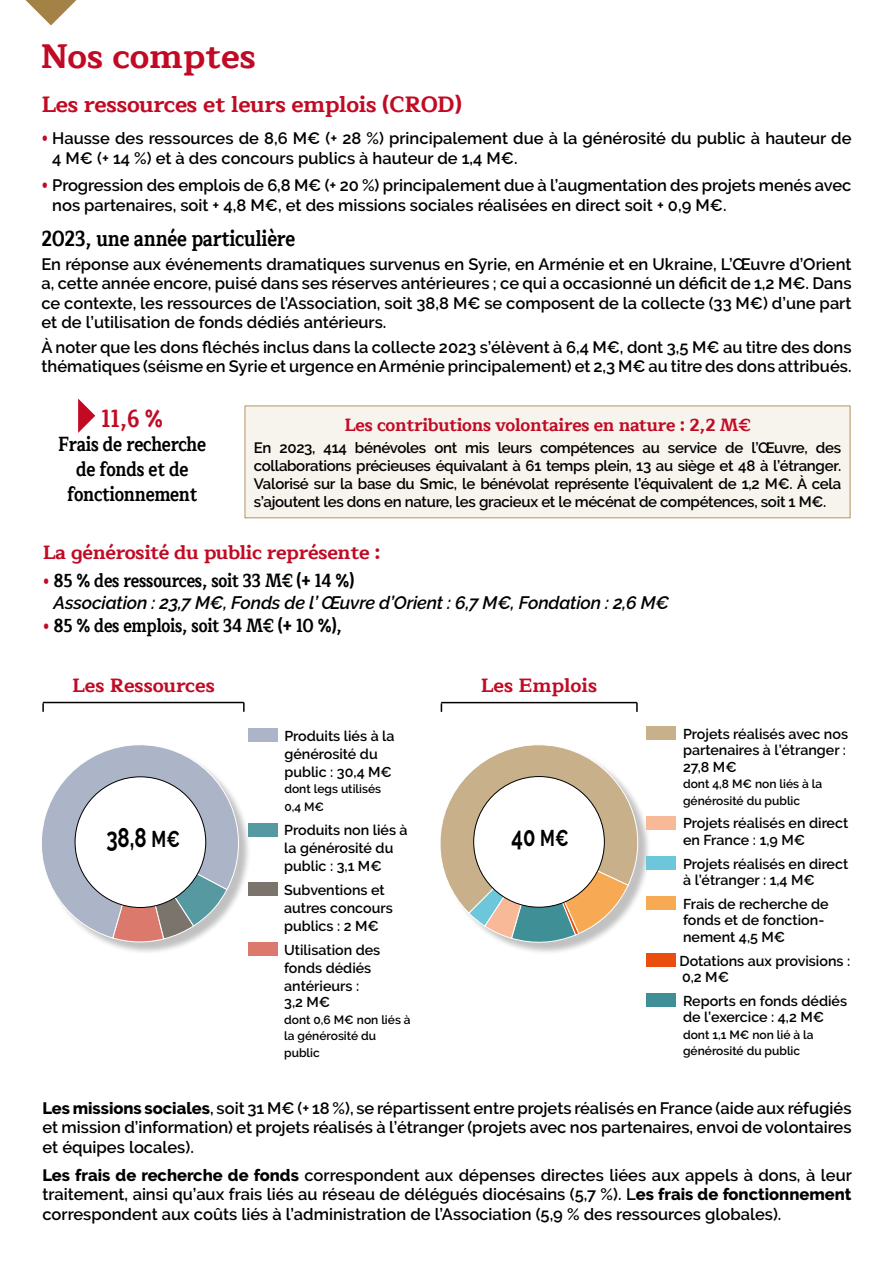
<style>
.page{position:relative;width:893px;height:1263px;background:#fff}
.page>*{position:absolute;margin:0;border:0;box-sizing:border-box;transform-origin:0 0}
.t1{font:700 34.5px "Maitree";color:#c10b25}
.t2{font:700 27px "Raleway";color:#000;scale:.75 1}
.t3{font:700 25.5px "Maitree";color:#c10b25;scale:.8 1}
.t4{font:700 22.5px "Maitree";letter-spacing:-.01em;color:#c10b25}
.t5{font:700 22.5px "Maitree";letter-spacing:-.01em;color:#000;scale:.8 1}
.t6{font:700 20.7px/24.9px "Maitree";letter-spacing:-.01em;color:#000;text-align:center;scale:.8 1}
.t7{font:700 19.5px "Maitree";letter-spacing:-.01em;color:#000;scale:.8 1}
.t8{font:700 19.5px "Maitree";letter-spacing:-.01em;color:#c10b25}
.t9{font:italic 600 18px "Raleway";letter-spacing:-.01em;color:#000}
.t10{font:700 18px "Maitree";letter-spacing:-.01em;color:#c10b25;scale:.96 1}
.t11{font:600 16.5px/19.5px "Raleway";color:#000}
.t12{font:600 15px/18px "Raleway";letter-spacing:-.02em;color:#000;text-align:justify}
.t13{font:600 14.25px/16.5px "Raleway";color:#000}
.t14{font:600 12px/16.5px "Raleway";color:#000}
.s1{font-family:"Maitree";font-weight:700;font-size:19.5px;color:#c10b25}
.s2{color:#c10b25}
.s3{font-size:22.8px}
.s4{font-weight:800}
</style>
<div class="page">
<div style="left:43px;top:746px;width:209px;height:209px;background:#000;opacity:.25"></div>
<svg style="left:42px;top:745px;width:208px;height:198px"></svg>
<div style="left:442px;top:746px;width:209px;height:209px;background:#000;opacity:.25"></div>
<svg style="left:440px;top:745px;width:206px;height:199px"></svg>
<div style="left:474px;top:776px;width:130px;height:131px;background:#fff;border-radius:50%"></div>
<div style="left:647px;top:726px;width:29px;height:14px;background:#c8b08a"></div>
<div style="left:647px;top:816px;width:29px;height:14px;background:#f8b999"></div>
<div style="left:647px;top:856px;width:29px;height:14px;background:#6dc6da"></div>
<div style="left:647px;top:896px;width:29px;height:14px;background:#f7aa53"></div>
<div style="left:647px;top:953px;width:29px;height:14px;background:#e94e0f"></div>
<div style="left:647px;top:993px;width:29px;height:14px;background:#3f8f97"></div>
<hr style="left:441px;top:702px;width:196px;height:1px;background:#000">
<svg style="left:636px;top:703px;width:2px;height:9px"></svg>
<div style="left:75px;top:777px;width:131px;height:130px;background:#fff;border-radius:50%"></div>
<div style="left:248px;top:728px;width:29px;height:14px;background:#abb5c7"></div>
<div style="left:248px;top:823px;width:29px;height:13px;background:#5699a0"></div>
<div style="left:248px;top:882px;width:29px;height:14px;background:#7a746d"></div>
<div style="left:248px;top:942px;width:29px;height:14px;background:#db796c"></div>
<hr style="left:43px;top:702px;width:201px;height:1px;background:#000">
<svg style="left:42px;top:703px;width:2px;height:9px"></svg>
<svg style="left:243px;top:702px;width:2px;height:10px"></svg>
<svg style="left:25px;top:0;width:51px;height:25px"></svg>
<div style="left:245px;top:406px;width:605px;height:112px;background:#f7f3ed"></div>
<div style="left:245px;top:406px;width:605px;height:112px;border:1px solid #b59664"></div>
<svg style="left:78px;top:398px;width:17px;height:35px"></svg>
<h1 class="t1" style="left:40px;top:27px;width:217px">Nos comptes</h1>
<h3 class="t4" style="left:41px;top:85px;width:422px">Les ressources et leurs emplois (CROD)</h3>
<p class="t11" style="left:52px;top:129px;width:801px;text-indent:-11px"><span class="s1">•</span> Hausse des ressources de 8,6 M€ (+ 28 %) principalement due à la générosité du public à hauteur de<br>4 M€ (+ 14 %) et à des concours publics à hauteur de 1,4 M€.</p>
<p class="t11" style="left:52px;top:176px;width:801px;text-indent:-11px"><span class="s1">•</span> Progression des emplois de 6,8 M€ (+ 20 %) principalement due à l’augmentation des projets menés avec nos partenaires, soit + 4,8 M€, et des missions sociales réalisées en direct soit + 0,9 M€.</p>
<h3 class="t5" style="left:41px;top:219px;width:319px">2023, une année particulière</h3>
<p class="t11" style="left:41px;top:254px;width:812px;text-align:justify">En réponse aux événements dramatiques survenus en Syrie, en Arménie et en Ukraine, L’Œuvre d’Orient a, cette année encore, puisé dans ses réserves antérieures ; ce qui a occasionné un déficit de 1,2 M€. Dans ce contexte, les ressources de l’Association, soit 38,8 M€ se composent de la collecte (33 M€) d’une part et de l’utilisation de fonds dédiés antérieurs.</p>
<p class="t11" style="left:41px;top:337px;width:812px">À noter que les dons fléchés inclus dans la collecte 2023 s’élèvent à 6,4 M€, dont 3,5 M€ au titre des dons thématiques (séisme en Syrie et urgence en Arménie principalement) et 2,3 M€ au titre des dons attribués.</p>
<h3 class="t3" style="left:102px;top:396px;width:78px">11,6 %</h3>
<p class="t6" style="left:58px;top:432px;width:186px">Frais de recherche de fonds et de fonctionnement</p>
<p class="t10" style="left:345px;top:409px;width:424px">Les contributions volontaires en nature : 2,2 M€</p>
<p class="t12" style="left:254px;top:438px;width:589px">En 2023, 414 bénévoles ont mis leurs compétences au service de l’Œuvre, des collaborations précieuses équivalant à 61 temps plein, 13 au siège et 48 à l’étranger.<br>Valorisé sur la base du Smic, le bénévolat représente l’équivalent de 1,2 M€. À cela s’ajoutent les dons en nature, les gracieux et le mécénat de compétences, soit 1 M€.</p>
<p class="t8" style="left:43px;top:536px;width:339px">La générosité du public représente :</p>
<p class="t7" style="left:43px;top:564px;width:391px"><span class="s2">•</span> 85 % des ressources, soit 33 M€ (+ 14 %)</p>
<p class="t9" style="left:54px;top:592px;width:617px">Association : 23,7 M€, Fonds de l’ Œuvre d’Orient : 6,7 M€, Fondation : 2,6 M€</p>
<p class="t7" style="left:43px;top:609px;width:375px"><span class="s2">•</span> 85 % des emplois, soit 34 M€ (+ 10 %),</p>
<p class="t8" style="left:72px;top:669px;width:144px">Les Ressources</p>
<h2 class="t2" style="left:106px;top:822px;width:100px">38,8 <span class="s3">M€</span></h2>
<p class="t13" style="left:284px;top:727px;width:112px;line-height:18px">Produits liés à la générosité du public : 30,4 M€</p>
<p class="t14" style="left:284px;top:780px;width:98px;line-height:18px">dont legs utilisés<br>0,4 M€</p>
<p class="t13" style="left:284px;top:821px;width:125px;line-height:18px">Produits non liés à la générosité du public : 3,1 M€</p>
<p class="t13" style="left:284px;top:881px;width:110px;line-height:18px">Subventions et autres concours publics : 2 M€</p>
<p class="t13" style="left:284px;top:940px;width:98px;line-height:18px">Utilisation des fonds dédiés antérieurs :</p>
<p class="t13" style="left:284px;top:994px;width:48px">3,2 M€</p>
<p class="t14" style="left:284px;top:1011px;width:128px">dont 0,6 M€ non liés à la générosité du public</p>
<p class="t8" style="left:481px;top:669px;width:118px">Les Emplois</p>
<h2 class="t2" style="left:511px;top:821px;width:78px">40 <span class="s3">M€</span></h2>
<p class="t13" style="left:683px;top:725px;width:166px">Projets réalisés avec nos partenaires à l’étranger :<br>27,8 M€</p>
<p class="t14" style="left:683px;top:776px;width:141px">dont 4,8 M€ non liés à la générosité du public</p>
<p class="t13" style="left:683px;top:815px;width:167px">Projets réalisés en direct en France : 1,9 M€</p>
<p class="t13" style="left:683px;top:855px;width:167px">Projets réalisés en direct à l’étranger : 1,4 M€</p>
<p class="t13" style="left:683px;top:895px;width:147px">Frais de recherche de fonds et de fonction&shy;nement 4,5 M€</p>
<p class="t13" style="left:680px;top:952px;width:172px">Dotations aux provisions :<br>0,2 M€</p>
<p class="t13" style="left:683px;top:993px;width:165px">Reports en fonds dédiés de l’exercice : 4,2 M€</p>
<p class="t14" style="left:683px;top:1026px;width:132px">dont 1,1 M€ non lié à la générosité du public</p>
<p class="t11" style="left:43px;top:1098px;width:810px;text-align:justify"><span class="s4">Les missions sociales</span>, soit 31 M€ (+ 18 %), se répartissent entre projets réalisés en France (aide aux réfugiés et mission d’information) et projets réalisés à l’étranger (projets avec nos partenaires, envoi de volontaires et équipes locales).</p>
<p class="t11" style="left:43px;top:1165px;width:811px;text-align:justify"><span class="s4">Les frais de recherche de fonds</span> correspondent aux dépenses directes liées aux appels à dons, à leur traitement, ainsi qu’aux frais liés au réseau de délégués diocésains (5,7 %). L<span class="s4">es frais de fonctionnement </span>correspondent aux coûts liés à l’administration de l’Association (5,9 % des ressources globales).</p>
</div>
